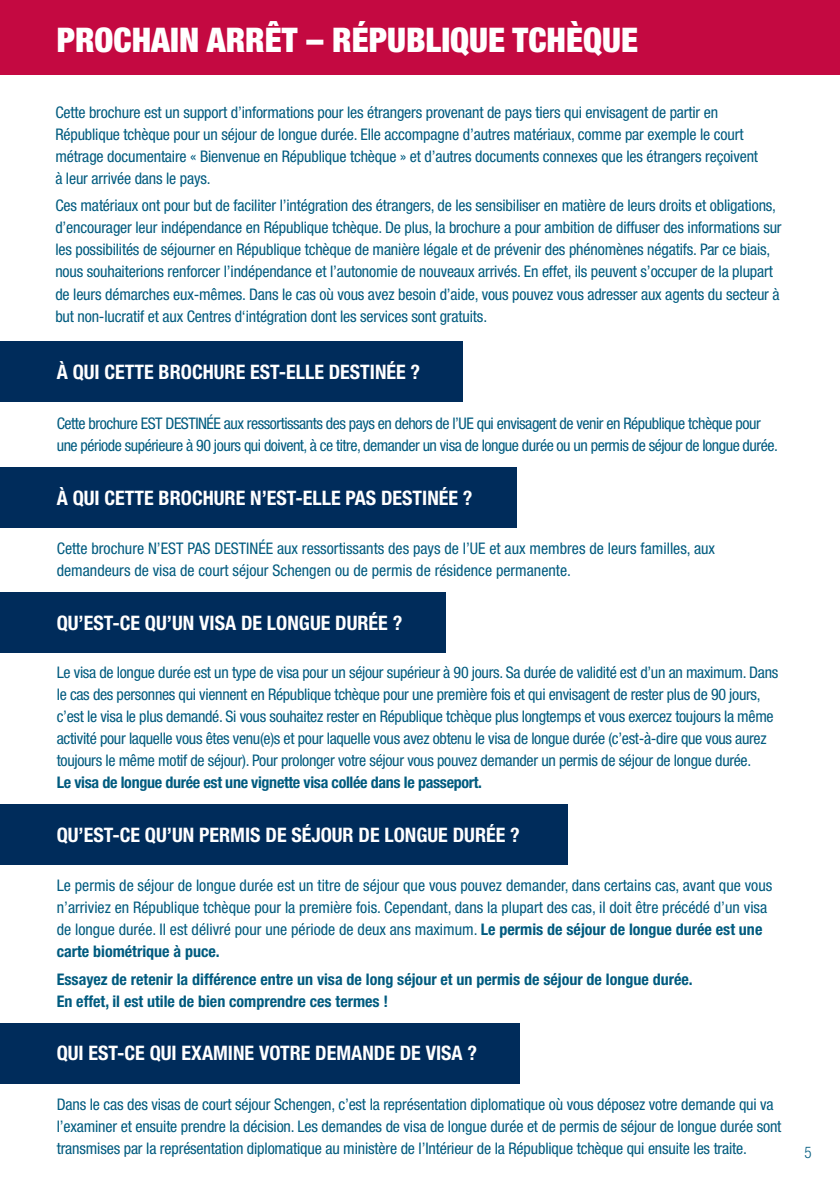
<style>
.page{position:relative;width:840px;height:1191px;background:#fff}
.page>*{position:absolute;margin:0;border:0;box-sizing:border-box;transform-origin:0 0}
.t1{font:900 condensed 34px "Helvetica Neue LT Pro";color:#fff}
.t2{font:700 condensed 20px "Helvetica Neue LT Pro";color:#fff}
.t3{font:condensed 16px/22px "Helvetica Neue LT Pro";letter-spacing:-.01em;color:#005b7f}
.t4{font:condensed 16px/22px "Helvetica Neue LT Pro";letter-spacing:-.03em;color:#005b7f}
.t5{font:700 condensed 16px/22px "Helvetica Neue LT Pro";color:#005b7f}
.t6{font:300 condensed 16px "Helvetica Neue LT Pro";color:#005b7f;scale:.93 1}
.s1{font-weight:700}
</style>
<div class="page">
<div style="left:0;top:0;width:839px;height:75px;background:#c40941"></div>
<div style="left:0;top:341px;width:462px;height:61px;background:#002c5b"></div>
<div style="left:0;top:467px;width:516px;height:61px;background:#002c5b"></div>
<div style="left:0;top:592px;width:445px;height:61px;background:#002c5b"></div>
<div style="left:0;top:804px;width:567px;height:61px;background:#002c5b"></div>
<div style="left:0;top:1023px;width:519px;height:61px;background:#002c5b"></div>
<p class="t1" style="left:57px;top:19px;width:582px">PROCHAIN ARRÊT – RÉPUBLIQUE TCHÈQUE</p>
<p class="t3" style="left:55px;top:101px;width:704px">Cette brochure est un support d’informations pour les étrangers provenant de pays tiers qui envisagent de partir en République tchèque pour un séjour de longue durée. Elle accompagne d’autres matériaux, comme par exemple le court métrage documentaire « Bienvenue en République tchèque » et d’autres documents connexes que les étrangers reçoivent à leur arrivée dans le pays.</p>
<p class="t3" style="left:55px;top:195px;width:727px">Ces matériaux ont pour but de faciliter l’intégration des étrangers, de les sensibiliser en matière de leurs droits et obligations, d’encourager leur indépendance en République tchèque. De plus, la brochure a pour ambition de diffuser des informations sur les possibilités de séjourner en République tchèque de manière légale et de prévenir des phénomènes négatifs. Par ce biais, nous souhaiterions renforcer l’indépendance et l’autonomie de nouveaux arrivés. En effet, ils peuvent s’occuper de la plupart de leurs démarches eux-mêmes. Dans le cas où vous avez besoin d’aide, vous pouvez vous adresser aux agents du secteur à but non-lucratif et aux Centres d‘intégration dont les services sont gratuits.</p>
<p class="t2" style="left:57px;top:359px;width:365px">À QUI CETTE BROCHURE EST-ELLE DESTINÉE ?</p>
<p class="t4" style="left:57px;top:412px;width:722px">Cette brochure EST DESTINÉE aux ressortissants des pays en dehors de l’UE qui envisagent de venir en République tchèque pour une période supérieure à 90 jours qui doivent, à ce titre, demander un visa de longue durée ou un permis de séjour de longue durée.</p>
<p class="t2" style="left:57px;top:485px;width:417px">À QUI CETTE BROCHURE N’EST-ELLE PAS DESTINÉE ?</p>
<p class="t3" style="left:57px;top:537px;width:659px">Cette brochure N’EST PAS DESTINÉE aux ressortissants des pays de l’UE et aux membres de leurs familles, aux demandeurs de visa de court séjour Schengen ou de permis de résidence permanente.</p>
<p class="t2" style="left:57px;top:610px;width:347px">QU’EST-CE QU’UN VISA DE LONGUE DURÉE ?</p>
<p class="t3" style="left:57px;top:661px;width:722px">Le visa de longue durée est un type de visa pour un séjour supérieur à 90 jours. Sa durée de validité est d’un an maximum. Dans le cas des personnes qui viennent en République tchèque pour une première fois et qui envisagent de rester plus de 90 jours, c’est le visa le plus demandé. Si vous souhaitez rester en République tchèque plus longtemps et vous exercez toujours la même activité pour laquelle vous êtes venu(e)s et pour laquelle vous avez obtenu le visa de longue durée (c’est-à-dire que vous aurez toujours le même motif de séjour). Pour prolonger votre séjour vous pouvez demander un permis de séjour de longue durée.<br><span class="s1">Le visa de longue durée est une vignette visa collée dans le passeport.</span></p>
<p class="t2" style="left:57px;top:822px;width:464px">QU’EST-CE QU’UN PERMIS DE SÉJOUR DE LONGUE DURÉE ?</p>
<p class="t3" style="left:57px;top:874px;width:716px">Le permis de séjour de longue durée est un titre de séjour que vous pouvez demander, dans certains cas, avant que vous n’arriviez en République tchèque pour la première fois. Cependant, dans la plupart des cas, il doit être précédé d’un visa de longue durée. Il est délivré pour une période de deux ans maximum. <span class="s1">Le permis de séjour de longue durée est une carte biométrique à puce.</span></p>
<p class="t5" style="left:57px;top:968px;width:637px">Essayez de retenir la différence entre un visa de long séjour et un permis de séjour de longue durée.<br>En effet, il est utile de bien comprendre ces termes !</p>
<p class="t2" style="left:57px;top:1041px;width:421px">QUI EST-CE QUI EXAMINE VOTRE DEMANDE DE VISA ?</p>
<p class="t3" style="left:57px;top:1093px;width:725px">Dans le cas des visas de court séjour Schengen, c’est la représentation diplomatique où vous déposez votre demande qui va l’examiner et ensuite prendre la décision. Les demandes de visa de longue durée et de permis de séjour de longue durée sont transmises par la représentation diplomatique au ministère de l’Intérieur de la République tchèque qui ensuite les traite.</p>
<p class="t6" style="left:804px;top:1143px;width:9px">5</p>
</div>
